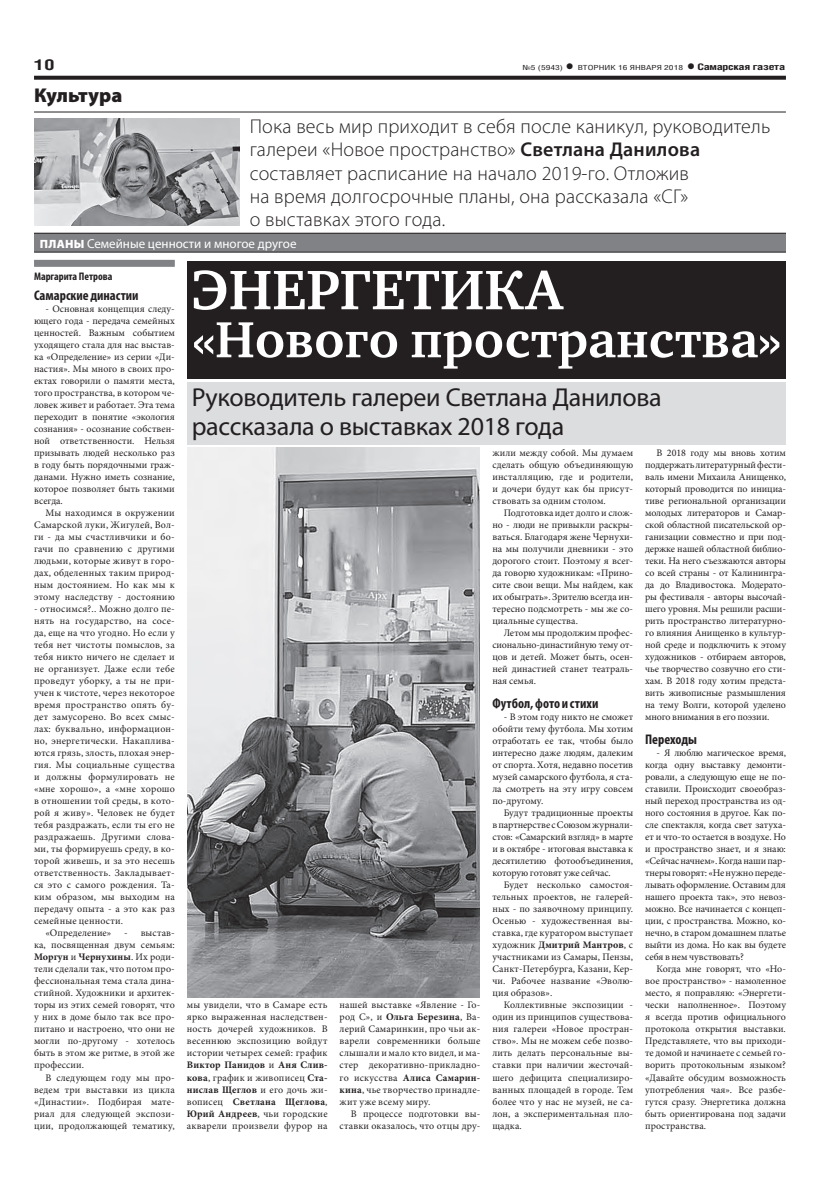
<style>
.page{position:relative;width:820px;height:1191px;background:#fff}
.page>*{position:absolute;margin:0;border:0;box-sizing:border-box;transform-origin:0 0}
.заголовок{font:700 57px "Charter C";color:#fff}
.заголовок-2{font:700 52px "Charter C";color:#fff}
.подзаголовок{font:26px/29px "Myriad Pro";letter-spacing:-.01em;color:#231f20}
.подзаголовок-2{font:300 20px/23.2px "Myriad Pro";letter-spacing:.01em;color:#231f20}
.рубрика{font:900 20px "Myriad Pro";color:#231f20}
.t1{font:700 15px "Helios Cond";color:#231f20;scale:1.4 1}
.ЗАГ_в_ТЕКСТЕ{font:700 condensed 14px "Myriad Pro";color:#231f20}
.надзаголовок{font:13px "Myriad Pro";color:#fff}
.автор_чб{font:700 condensed 11px "Myriad Pro";color:#231f20}
.ОСНОВНОЙ{font:10px/12px "Minion Pro";letter-spacing:.01em;color:#231f20;text-align:justify}
.t2{font:7px "Helios Cond";color:#231f20;scale:1.4 1}
.s1{font-weight:700;font-size:16px}
.s2{font-weight:700;font-size:9px}
.s3{font-weight:600}
.s4{font-weight:900;font-size:12px}
.s5{font-weight:700}
</style>
<div class="page">
<svg style="left:34px;top:76px;width:751px;height:4px;background:#322f2f"></svg>
<div style="left:34px;top:260px;width:141px;height:7px;background:#808285"></div>
<div style="left:187px;top:261px;width:598px;height:118px;background:#231f20"></div>
<div style="left:187px;top:382px;width:598px;height:62px;background:#dcdddf"></div>
<div style="left:34px;top:233px;width:751px;height:19px;background:#808285"></div>
<hr style="left:34px;top:233px;width:751px;height:1px;background:#231f20">
<hr style="left:34px;top:252px;width:751px;height:1px;background:#231f20">
<hr style="left:34px;top:112px;width:751px;height:1px;background:#231f20">
<img style="left:34px;top:118px;width:205px;height:108px">
<img style="left:187px;top:447px;width:292px;height:550px">
<p class="t1" style="left:34px;top:55px;width:16px">10</p>
<p class="t2" style="left:522px;top:63px;width:189px">№5 (5943) <span class="s1">•</span> ВТОРНИК 16 ЯНВАРЯ 2018 <span class="s1">•</span> <span class="s2">Самарская газета</span></p>
<p class="рубрика" style="left:34px;top:84px;width:90px">Культура</p>
<p class="подзаголовок-2" style="left:249px;top:115px;width:522px">Пока весь мир приходит в себя после каникул, руководитель галереи «Новое пространство» <span class="s3">Светлана Данилова </span>составляет расписание на начало 2019-го. Отложив<br>на время долгосрочные планы, она рассказала «СГ»<br>о выставках этого года.</p>
<p class="надзаголовок" style="left:40px;top:235px;width:258px"><span class="s4">ПЛАНЫ</span> Семейные ценности и многое другое</p>
<p class="автор_чб" style="left:34px;top:270px;width:80px">Маргарита Петрова</p>
<p class="ЗАГ_в_ТЕКСТЕ" style="left:34px;top:287px;width:106px">Самарские династии</p>
<p class="ОСНОВНОЙ" style="left:34px;top:303px;width:142px;text-indent:11px">- Основная концепция следу&shy;ющего года - передача семейных ценностей. Важным событием уходящего стала для нас выстав&shy;ка «Определение» из серии «Ди&shy;настия». Мы много в своих про&shy;ектах говорили о памяти места, того пространства, в котором че&shy;ловек живет и работает. Эта тема переходит в понятие «экология сознания» - осознание собствен&shy;ной ответственности. Нельзя призывать людей несколько раз в году быть порядочными граж&shy;данами. Нужно иметь сознание, которое позволяет быть такими всегда.</p>
<p class="ОСНОВНОЙ" style="left:34px;top:507px;width:142px;text-indent:11px">Мы находимся в окружении Самарской луки, Жигулей, Вол&shy;ги - да мы счастливчики и бо&shy;гачи по сравнению с другими людьми, которые живут в горо&shy;дах, обделенных таким природ&shy;ным достоянием. Но как мы к этому наследству - достоянию</p>
<p class="ОСНОВНОЙ" style="left:34px;top:603px;width:142px">- относимся?.. Можно долго пе&shy;нять на государство, на сосе&shy;да, еще на что угодно. Но если у тебя нет чистоты помыслов, за тебя никто ничего не сделает и не организует. Даже если тебе проведут уборку, а ты не при&shy;учен к чистоте, через некоторое время пространство опять бу&shy;дет замусорено. Во всех смыс&shy;лах: буквально, информацион&shy;но, энергетически. Накаплива&shy;ются грязь, злость, плохая энер&shy;гия. Мы социальные существа и должны формулировать не «мне хорошо», а «мне хорошо в отношении той среды, в кото&shy;рой я живу». Человек не будет тебя раздражать, если ты его не раздражаешь. Другими слова&shy;ми, ты формируешь среду, в ко&shy;торой живешь, и за это несешь ответственность. Закладывает&shy;ся это с самого рождения. Та&shy;ким образом, мы выходим на передачу опыта - а это как раз семейные ценности.</p>
<p class="ОСНОВНОЙ" style="left:45px;top:927px;width:67px">«Определение»</p>
<p class="ОСНОВНОЙ" style="left:34px;top:927px;width:142px;text-indent:90px">- выстав&shy;ка, посвященная двум семьям:<br><span class="s5">Моргун</span> и <span class="s5">Чернухины</span>. Их роди&shy;тели сделали так, что потом про&shy;фессиональная тема стала дина&shy;стийной. Художники и архитек&shy;торы из этих семей говорят, что у них в доме было так все про&shy;питано и настроено, что они не могли по-другому - хотелось быть в этом же ритме, в этой же профессии.</p>
<p class="ОСНОВНОЙ" style="left:34px;top:1071px;width:142px;text-indent:11px">В следующем году мы про&shy;ведем три выставки из цикла «Династии». Подбирая мате&shy;риал для следующей экспози&shy;ции, продолжающей тематику,</p>
<p class="заголовок" style="left:192px;top:259px;width:372px">ЭНЕРГЕТИКА</p>
<p class="заголовок-2" style="left:192px;top:311px;width:591px">«Нового пространства»</p>
<p class="подзаголовок" style="left:192px;top:382px;width:471px">Руководитель галереи Светлана Данилова рассказала о выставках 2018 года</p>
<p class="ОСНОВНОЙ" style="left:187px;top:999px;width:142px">мы увидели, что в Самаре есть ярко выраженная наследствен&shy;ность дочерей художников. В весеннюю экспозицию войдут истории четырех семей: график <span class="s5">Виктор Панидов</span> и <span class="s5">Аня Слив&shy;кова</span>, график и живописец <span class="s5">Ста&shy;нислав Щеглов</span> и его дочь жи&shy;вописец <span class="s5">Светлана Щеглова</span>, <span class="s5">Юрий Андреев</span>, чьи городские акварели произвели фурор на</p>
<p class="ОСНОВНОЙ" style="left:339px;top:999px;width:142px">нашей выставке «Явление - Го&shy;род С», и <span class="s5">Ольга Березина</span>, Ва&shy;лерий Самаринкин, про чьи ак&shy;варели современники больше слышали и мало кто видел, и ма&shy;стер декоративно-прикладно&shy;го искусства <span class="s5">Алиса Самарин&shy;кина</span>, чье творчество принадле&shy;жит уже всему миру.</p>
<p class="ОСНОВНОЙ" style="left:339px;top:1107px;width:142px;text-align:right">В процессе подготовки вы&shy;ставки оказалось, что отцы дру-</p>
<p class="ОСНОВНОЙ" style="left:492px;top:447px;width:142px">жили между собой. Мы думаем сделать общую объединяющую инсталляцию, где и родители, и дочери будут как бы присут&shy;ствовать за одним столом.</p>
<p class="ОСНОВНОЙ" style="left:492px;top:507px;width:142px;text-indent:11px">Подготовка идет долго и слож&shy;но - люди не привыкли раскры&shy;ваться. Благодаря жене Чернухи&shy;на мы получили дневники - это дорогого стоит. Поэтому я всег&shy;да говорю художникам: «Прино&shy;сите свои вещи. Мы найдем, как их обыграть». Зрителю всегда ин&shy;тересно подсмотреть - мы же со&shy;циальные существа.</p>
<p class="ОСНОВНОЙ" style="left:492px;top:627px;width:142px;text-indent:11px">Летом мы продолжим профес&shy;сионально-династийную тему от&shy;цов и детей. Может быть, осен&shy;ней династией станет театраль&shy;ная семья.</p>
<p class="ЗАГ_в_ТЕКСТЕ" style="left:492px;top:695px;width:107px">Футбол, фото и стихи</p>
<p class="ОСНОВНОЙ" style="left:492px;top:711px;width:142px;text-indent:11px">- В этом году никто не сможет обойти тему футбола. Мы хотим отработать ее так, чтобы было интересно даже людям, далеким от спорта. Хотя, недавно посетив музей самарского футбола, я ста&shy;ла смотреть на эту игру совсем по-другому.</p>
<p class="ОСНОВНОЙ" style="left:492px;top:807px;width:142px;text-indent:11px">Будут традиционные проекты в партнерстве с Союзом журнали&shy;стов: «Самарский взгляд» в марте и в октябре - итоговая выставка к десятилетию фотообъединения, которую готовят уже сейчас.</p>
<p class="ОСНОВНОЙ" style="left:492px;top:879px;width:142px;text-indent:11px">Будет несколько самостоя&shy;тельных проектов, не галерей&shy;ных - по заявочному принципу.<br>Осенью - художественная вы&shy;ставка, где куратором выступает художник <span class="s5">Дмитрий Мантров</span>, с участниками из Самары, Пензы, Санкт-Петербурга, Казани, Кер&shy;чи. Рабочее название «Эволю&shy;ция образов».</p>
<p class="ОСНОВНОЙ" style="left:492px;top:999px;width:142px;text-indent:11px">Коллективные экспозиции - один из принципов существова&shy;ния галереи «Новое простран&shy;ство». Мы не можем себе позво&shy;лить делать персональные вы&shy;ставки при наличии жесточай&shy;шего дефицита специализиро&shy;ванных площадей в городе. Тем более что у нас не музей, не са&shy;лон, а экспериментальная пло&shy;щадка.</p>
<p class="ОСНОВНОЙ" style="left:645px;top:447px;width:142px;text-indent:11px">В 2018 году мы вновь хотим поддержать литературный фести&shy;валь имени Михаила Анищенко, который проводится по инициа&shy;тиве региональной организации молодых литераторов и Самар&shy;ской областной писательской ор&shy;ганизации совместно и при под&shy;держке нашей областной библио&shy;теки. На него съезжаются авторы со всей страны - от Калинингра&shy;да до Владивостока. Модерато&shy;ры фестиваля - авторы высочай&shy;шего уровня. Мы решили расши&shy;рить пространство литературно&shy;го влияния Анищенко в культур&shy;ной среде и подключить к этому художников - отбираем авторов, чье творчество созвучно его сти&shy;хам. В 2018 году хотим предста&shy;вить живописные размышления на тему Волги, которой уделено много внимания в его поэзии.</p>
<p class="ЗАГ_в_ТЕКСТЕ" style="left:645px;top:731px;width:53px">Переходы</p>
<p class="ОСНОВНОЙ" style="left:645px;top:747px;width:142px;text-indent:11px">- Я люблю магическое время, когда одну выставку демонти&shy;ровали, а следующую еще не по&shy;ставили. Происходит своеобраз&shy;ный переход пространства из од&shy;ного состояния в другое. Как по&shy;сле спектакля, когда свет затуха&shy;ет и что-то остается в воздухе. Но и пространство знает, и я знаю: «Сейчас начнем». Когда наши пар&shy;тнеры говорят: «Не нужно переде&shy;лывать оформление. Оставим для нашего проекта так», это невоз&shy;можно. Все начинается с концеп&shy;ции, с пространства. Можно, ко&shy;нечно, в старом домашнем платье выйти из дома. Но как вы будете себя в нем чувствовать?</p>
<p class="ОСНОВНОЙ" style="left:645px;top:963px;width:142px;text-indent:11px">Когда мне говорят, что «Но&shy;вое пространство» - намоленное место, я поправляю: «Энергети&shy;чески наполненное». Поэтому я всегда против официального протокола открытия выставки.<br>Представляете, что вы приходи&shy;те домой и начинаете с семьей го&shy;ворить протокольным языком? «Давайте обсудим возможность употребления чая». Все разбе&shy;гутся сразу. Энергетика должна быть ориентирована под задачи пространства.</p>
</div>
